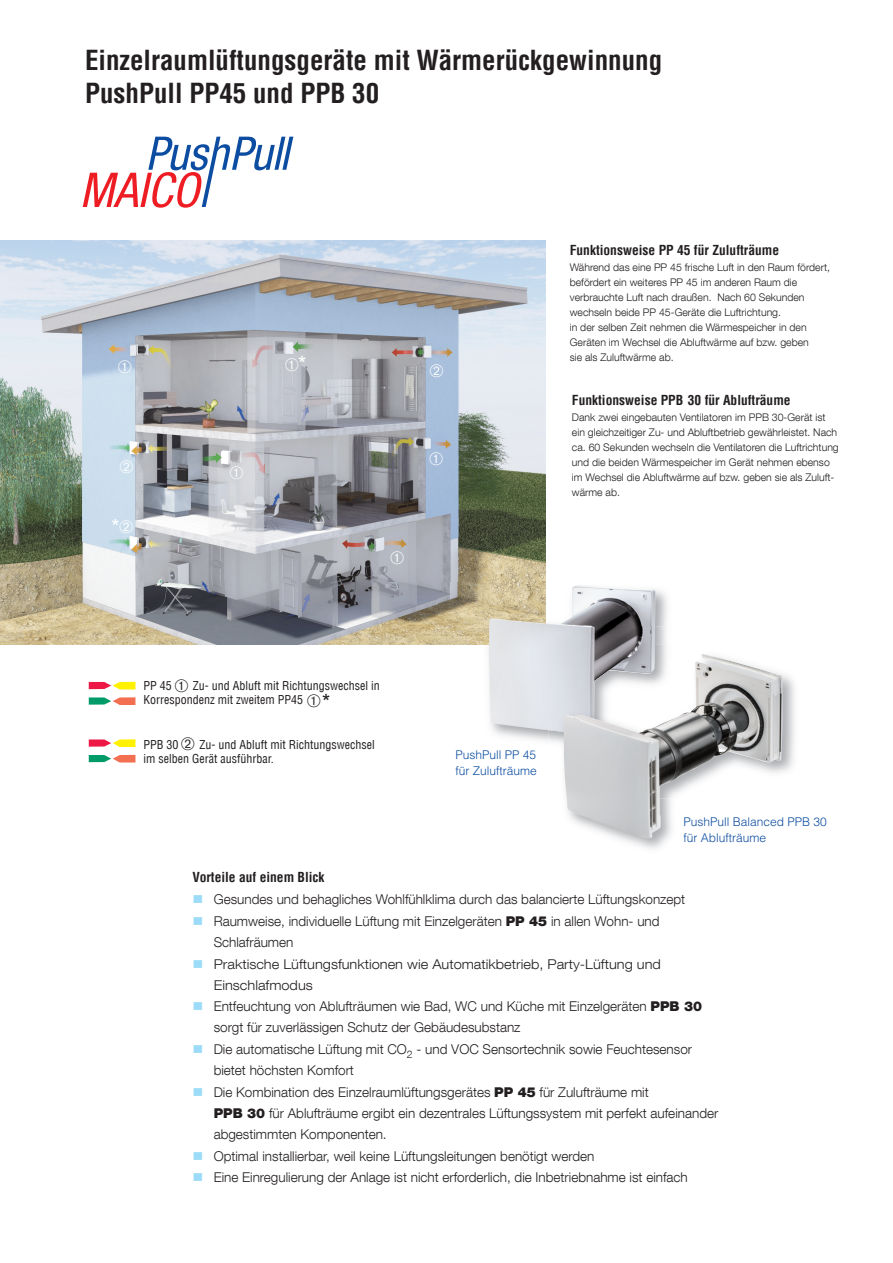
<style>
.page{position:relative;width:893px;height:1263px;background:#fff}
.page>*{position:absolute;margin:0;border:0;box-sizing:border-box;transform-origin:0 0}
.t1{font:700 condensed 27px/32.4px "Helvetica Com";color:#231f20}
.t2{font:21px "Arial";color:#fff}
.t3{font:21px "Arial";color:#231f20}
.t4{font:300 13.5px/21px "Helvetica Neue LT Com";color:#231f20}
.t5{font:700 condensed 13.5px "Helvetica Com";color:#231f20}
.t6{font:300 13.5px/21px "Helvetica Neue LT Com";color:#231f20;scale:1.08 1}
.t7{font:condensed 12px/14.4px "Helvetica Com";color:#231f20}
.t8{font:300 12px/16px "Helvetica LT Std";color:#0d4da1}
.t9{font:300 10.5px/15px "Helvetica Neue LT Com";color:#231f20}
.s1{color:#9cdcf8}
.s2{font-weight:900}
</style>
<div class="page">
<img style="left:0;top:241px;width:546px;height:341px">
<img style="left:0;top:582px;width:668px;height:62px">
<svg style="left:83px;top:137px;width:210px;height:71px"></svg>
<img style="left:439px;top:644px;width:109px;height:97px">
<img style="left:489px;top:585px;width:166px;height:149px">
<img style="left:548px;top:644px;width:122px;height:154px">
<img style="left:655px;top:626px;width:14px;height:18px">
<img style="left:548px;top:626px;width:107px;height:108px">
<img style="left:564px;top:653px;width:219px;height:185px">
<svg style="left:89px;top:682px;width:46px;height:7px"></svg>
<svg style="left:89px;top:697px;width:46px;height:8px"></svg>
<svg style="left:89px;top:739px;width:46px;height:8px"></svg>
<svg style="left:89px;top:755px;width:46px;height:7px"></svg>
<svg style="left:430px;top:364px;width:13px;height:13px"></svg>
<svg style="left:120px;top:460px;width:13px;height:13px"></svg>
<svg style="left:120px;top:520px;width:13px;height:13px"></svg>
<svg style="left:391px;top:552px;width:13px;height:13px"></svg>
<svg style="left:430px;top:452px;width:13px;height:13px"></svg>
<svg style="left:118px;top:360px;width:13px;height:13px"></svg>
<svg style="left:286px;top:359px;width:12px;height:12px"></svg>
<svg style="left:230px;top:467px;width:13px;height:13px"></svg>
<h1 class="t1" style="left:85px;top:48px;width:579px">Einzelraumlüftungsgeräte mit Wärmerückgewinnung<br>PushPull PP45 und PPB 30</h1>
<h2 class="t2" style="left:111px;top:515px;width:10px">*</h2>
<h2 class="t2" style="left:298px;top:352px;width:10px">*</h2>
<p class="t5" style="left:570px;top:245px;width:211px">Funktionsweise PP 45 für Zulufträume</p>
<p class="t9" style="left:570px;top:261px;width:262px">Während das eine PP 45 frische Luft in den Raum fördert, befördert ein weiteres PP 45 im anderen Raum die verbrauchte Luft nach draußen. Nach 60 Sekunden wechseln beide PP 45-Geräte die Luftrichtung.<br>in der selben Zeit nehmen die Wärmespeicher in den Geräten im Wechsel die Abluftwärme auf bzw. geben<br>sie als Zuluftwärme ab.</p>
<p class="t5" style="left:572px;top:395px;width:220px">Funktionsweise PPB 30 für Ablufträume</p>
<p class="t9" style="left:572px;top:411px;width:268px">Dank zwei eingebauten Ventilatoren im PPB 30-Gerät ist ein gleichzeitiger Zu- und Abluftbetrieb gewährleistet. Nach ca. 60 Sekunden wechseln die Ventilatoren die Luftrichtung und die beiden Wärmespeicher im Gerät nehmen ebenso im Wechsel die Abluftwärme auf bzw. geben sie als Zuluft&shy;wärme ab.</p>
<p class="t7" style="left:143px;top:680px;width:238px;text-indent:49px">Zu- und Abluft mit Richtungswechsel in<br>Korrespondenz mit zweitem PP45</p>
<p class="t7" style="left:143px;top:739px;width:37px">PPB 30</p>
<p class="t7" style="left:143px;top:680px;width:30px">PP 45</p>
<h2 class="t3" style="left:322px;top:690px;width:10px">*</h2>
<p class="t7" style="left:143px;top:739px;width:233px;text-indent:56px">Zu- und Abluft mit Richtungswechsel im selben Gerät ausführbar.</p>
<p class="t8" style="left:455px;top:747px;width:83px">PushPull PP 45 für Zulufträume</p>
<p class="t8" style="left:683px;top:815px;width:145px">PushPull Balanced PPB 30 für Ablufträume</p>
<p class="t5" style="left:192px;top:872px;width:134px">Vorteile auf einem Blick</p>
<p class="t4" style="left:192px;top:890px;width:494px"><span class="s1">■</span> Gesundes und behagliches Wohlfühlklima durch das balancierte Lüftungskonzept</p>
<p class="t4" style="left:214px;top:912px;width:447px;text-indent:-21px"><span class="s1">■</span> Raumweise, individuelle Lüftung mit Einzelgeräten <span class="s2">PP 45</span> in allen Wohn- und<br>Schlafräumen</p>
<p class="t6" style="left:214px;top:955px;width:416px;text-indent:-21px"><span class="s1">■</span> Praktische Lüftungsfunktionen wie Automatikbetrieb, Party-Lüftung und<br>Einschlafmodus</p>
<p class="t4" style="left:214px;top:998px;width:490px;text-indent:-21px"><span class="s1">■</span> Entfeuchtung von Ablufträumen wie Bad, WC und Küche mit Einzelgeräten <span class="s2">PPB 30 </span>sorgt für zuverlässigen Schutz der Gebäudesubstanz</p>
<p class="t4" style="left:214px;top:1041px;width:480px;text-indent:-21px"><span class="s1">■</span> Die automatische Lüftung mit CO<sub>2</sub> - und VOC Sensortechnik sowie Feuchtesensor bietet höchsten Komfort</p>
<p class="t4" style="left:214px;top:1083px;width:506px;text-indent:-21px"><span class="s1">■</span> Die Kombination des Einzelraumlüftungsgerätes <span class="s2">PP 45</span> für Zulufträume mit<br><span class="s2">PPB 30</span> für Ablufträume ergibt ein dezentrales Lüftungssystem mit perfekt aufeinander abgestimmten Komponenten.</p>
<p class="t4" style="left:192px;top:1147px;width:404px"><span class="s1">■</span> Optimal installierbar, weil keine Lüftungsleitungen benötigt werden</p>
<p class="t4" style="left:192px;top:1169px;width:497px"><span class="s1">■</span> Eine Einregulierung der Anlage ist nicht erforderlich, die Inbetriebnahme ist einfach</p>
</div>
